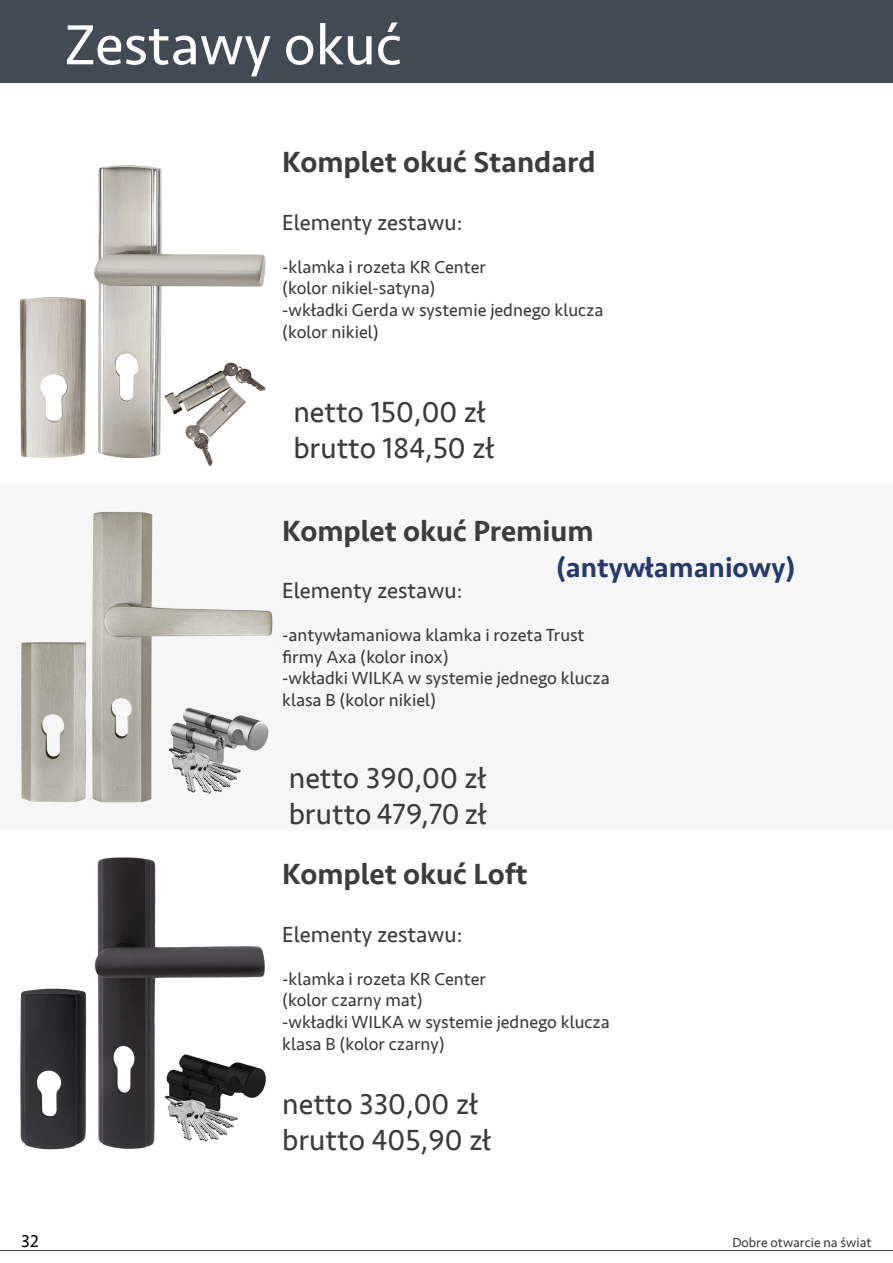
<style>
.page{position:relative;width:893px;height:1263px;background:#fff}
.page>*{position:absolute;margin:0;border:0;box-sizing:border-box;transform-origin:0 0}
.t1{font:58.5px "Seravek";color:#fff}
.t2{font:30px/36px "Seravek";color:#3c3c3b}
.t3{font:500 30px "Seravek";color:#3c3c3b}
.t4{font:500 28.5px "Seravek";color:#233a6e}
.t5{font:22.5px "Seravek";color:#3c3c3b}
.t6{font:18px/21.6px "Seravek";color:#3c3c3b}
.t7{font:18px "Seravek";color:#000}
.t8{font:13.5px "Seravek";color:#3c3c3b}
</style>
<div class="page">
<hr style="left:0;top:1250px;width:893px;height:1px;background:#3c3c3b">
<div style="left:0;top:484px;width:893px;height:346px;background:#f6f6f6"></div>
<img style="left:21px;top:512px;width:252px;height:291px">
<div style="left:0;top:0;width:893px;height:82px;background:#424b54"></div>
<img style="left:19px;top:165px;width:247px;height:301px">
<img style="left:20px;top:857px;width:246px;height:293px">
<h1 class="t1" style="left:64px;top:0;width:340px">Zestawy okuć</h1>
<h2 class="t3" style="left:282px;top:144px;width:315px">Komplet okuć Standard</h2>
<p class="t5" style="left:282px;top:205px;width:182px">Elementy zestawu:</p>
<p class="t6" style="left:282px;top:256px;width:323px">-klamka i rozeta KR Center<br>(kolor nikiel-satyna)<br>-wkładki Gerda w systemie jednego klucza (kolor nikiel)</p>
<h2 class="t2" style="left:293px;top:394px;width:202px">netto 150,00 zł brutto 184,50 zł</h2>
<h2 class="t3" style="left:282px;top:512px;width:313px">Komplet okuć Premium</h2>
<p class="t5" style="left:282px;top:573px;width:182px">Elementy zestawu:</p>
<p class="t6" style="left:282px;top:624px;width:329px">-antywłamaniowa klamka i rozeta Trust firmy Axa (kolor inox)<br>-wkładki WILKA w systemie jednego klucza klasa B (kolor nikiel)</p>
<h3 class="t4" style="left:556px;top:550px;width:241px">(antywłamaniowy)</h3>
<h2 class="t2" style="left:289px;top:760px;width:199px">netto 390,00 zł brutto 479,70 zł</h2>
<h2 class="t3" style="left:282px;top:855px;width:247px">Komplet okuć Loft</h2>
<p class="t5" style="left:282px;top:916px;width:182px">Elementy zestawu:</p>
<p class="t6" style="left:282px;top:968px;width:329px">-klamka i rozeta KR Center<br>(kolor czarny mat)<br>-wkładki WILKA w systemie jednego klucza klasa B (kolor czarny)</p>
<h2 class="t2" style="left:282px;top:1086px;width:210px">netto 330,00 zł brutto 405,90 zł</h2>
<p class="t7" style="left:21px;top:1226px;width:19px">32</p>
<p class="t8" style="left:732px;top:1232px;width:141px">Dobre otwarcie na świat</p>
</div>
